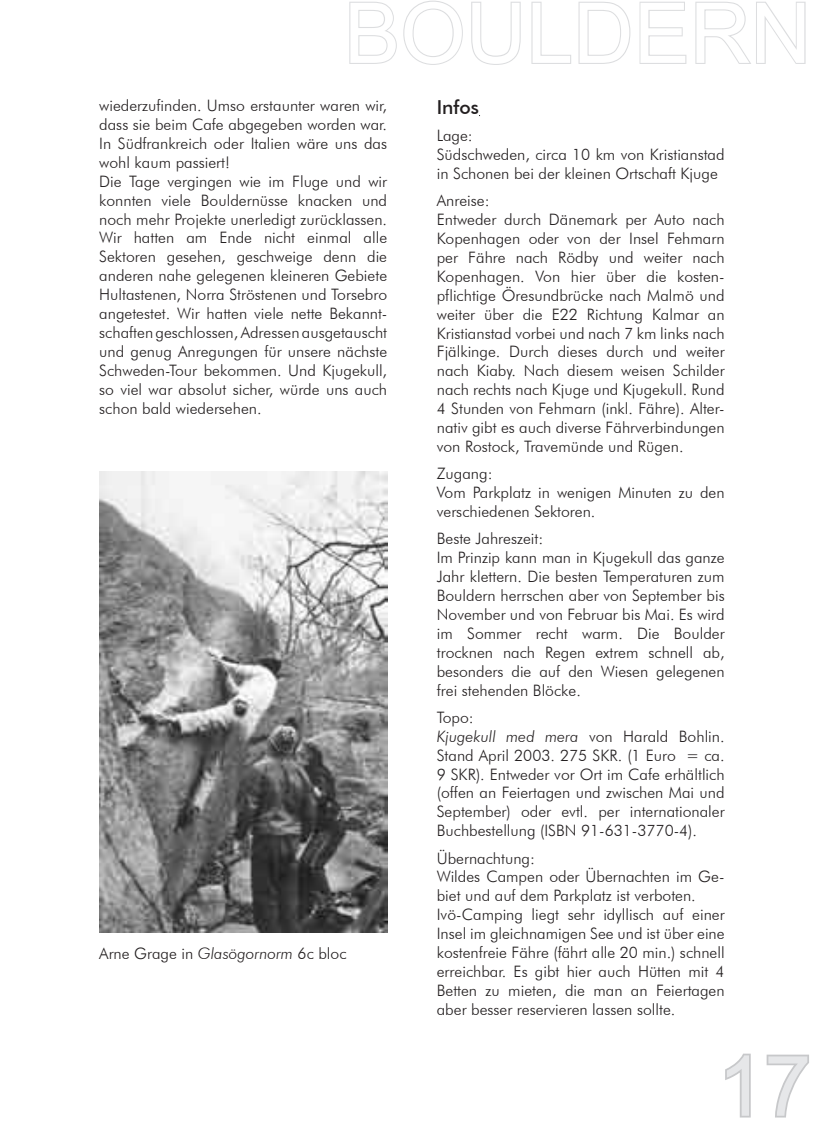
<style>
.page{position:relative;width:819px;height:1141px;background:#fff}
.page>*{position:absolute;margin:0;border:0;box-sizing:border-box;transform-origin:0 0}
.t1{font:84px "Arial";color:#fff}
.t2{font:84px "Arial";color:#e6e7e9}
.t3{font:500 19.25px "Futura BT";color:#231f20}
.t4{font:300 15.75px/18.9px "Futura BT";color:#231f20}
.s1{font-style:italic}
</style>
<div class="page">
<img style="left:99px;top:471px;width:288px;height:462px">
<svg style="left:349px;top:0;width:114px;height:65px"></svg>
<svg style="left:471px;top:1px;width:50px;height:64px"></svg>
<svg style="left:531px;top:1px;width:100px;height:63px"></svg>
<svg style="left:639px;top:1px;width:48px;height:63px"></svg>
<svg style="left:695px;top:1px;width:111px;height:63px"></svg>
<svg style="left:725px;top:1053px;width:26px;height:65px"></svg>
<svg style="left:766px;top:1054px;width:43px;height:64px"></svg>
<h1 class="t1" style="left:344px;top:-22px;width:468px">BOULDERN</h1>
<p class="t4" style="left:99px;top:96px;width:289px">wiederzufinden. Umso erstaunter waren wir, dass sie beim Cafe abgegeben worden war.<br>In Südfrankreich oder Italien wäre uns das wohl kaum passiert!<br>Die Tage vergingen wie im Fluge und wir konnten viele Bouldernüsse knacken und noch mehr Projekte unerledigt zurücklassen.<br>Wir hatten am Ende nicht einmal alle Sektoren gesehen, geschweige denn die anderen nahe gelegenen kleineren Gebiete Hultastenen, Norra Ströstenen und Torsebro angetestet. Wir hatten viele nette Bekannt&shy;schaften geschlossen, Adressen ausgetauscht und genug Anregungen für unsere nächste Schweden-Tour bekommen. Und Kjugekull, so viel war absolut sicher, würde uns auch schon bald wiedersehen.</p>
<p class="t3" style="left:437px;top:95px;width:44px">Infos</p>
<p class="t4" style="left:437px;top:126px;width:289px">Lage:<br>Südschweden, circa 10 km von Kristianstad in Schonen bei der kleinen Ortschaft Kjuge</p>
<p class="t4" style="left:437px;top:191px;width:289px">Anreise:<br>Entweder durch Dänemark per Auto nach Kopenhagen oder von der Insel Fehmarn per Fähre nach Rödby und weiter nach Kopenhagen. Von hier über die kosten&shy;pflichtige Öresundbrücke nach Malmö und weiter über die E22 Richtung Kalmar an Kristianstad vorbei und nach 7 km links nach Fjälkinge. Durch dieses durch und weiter nach Kiaby. Nach diesem weisen Schilder nach rechts nach Kjuge und Kjugekull. Rund 4 Stunden von Fehmarn (inkl. Fähre). Alter&shy;nativ gibt es auch diverse Fährverbindungen von Rostock, Travemünde und Rügen.</p>
<p class="t4" style="left:437px;top:464px;width:289px">Zugang:<br>Vom Parkplatz in wenigen Minuten zu den verschiedenen Sektoren.</p>
<p class="t4" style="left:437px;top:529px;width:289px">Beste Jahreszeit:<br>Im Prinzip kann man in Kjugekull das ganze Jahr klettern. Die besten Temperaturen zum Bouldern herrschen aber von September bis November und von Februar bis Mai. Es wird im Sommer recht warm. Die Boulder trocknen nach Regen extrem schnell ab, besonders die auf den Wiesen gelegenen frei stehenden Blöcke.</p>
<p class="t4" style="left:437px;top:708px;width:289px">Topo:<br><span class="s1">Kjugekull med mera</span> von Harald Bohlin.<br>Stand April 2003. 275 SKR. (1 Euro = ca.<br>9 SKR). Entweder vor Ort im Cafe erhältlich (offen an Feiertagen und zwischen Mai und September) oder evtl. per internationaler Buchbestellung (ISBN 91-631-3770-4).</p>
<p class="t4" style="left:437px;top:848px;width:289px">Übernachtung:<br>Wildes Campen oder Übernachten im Ge&shy;biet und auf dem Parkplatz ist verboten.<br>Ivö-Camping liegt sehr idyllisch auf einer Insel im gleichnamigen See und ist über eine kostenfreie Fähre (fährt alle 20 min.) schnell erreichbar. Es gibt hier auch Hütten mit 4<br>Betten zu mieten, die man an Feiertagen aber besser reservieren lassen sollte.</p>
<p class="t4" style="left:99px;top:943px;width:249px">Arne Grage in <span class="s1">Glasögornorm</span> 6c bloc</p>
<h1 class="t2" style="left:717px;top:1031px;width:95px">17</h1>
</div>
